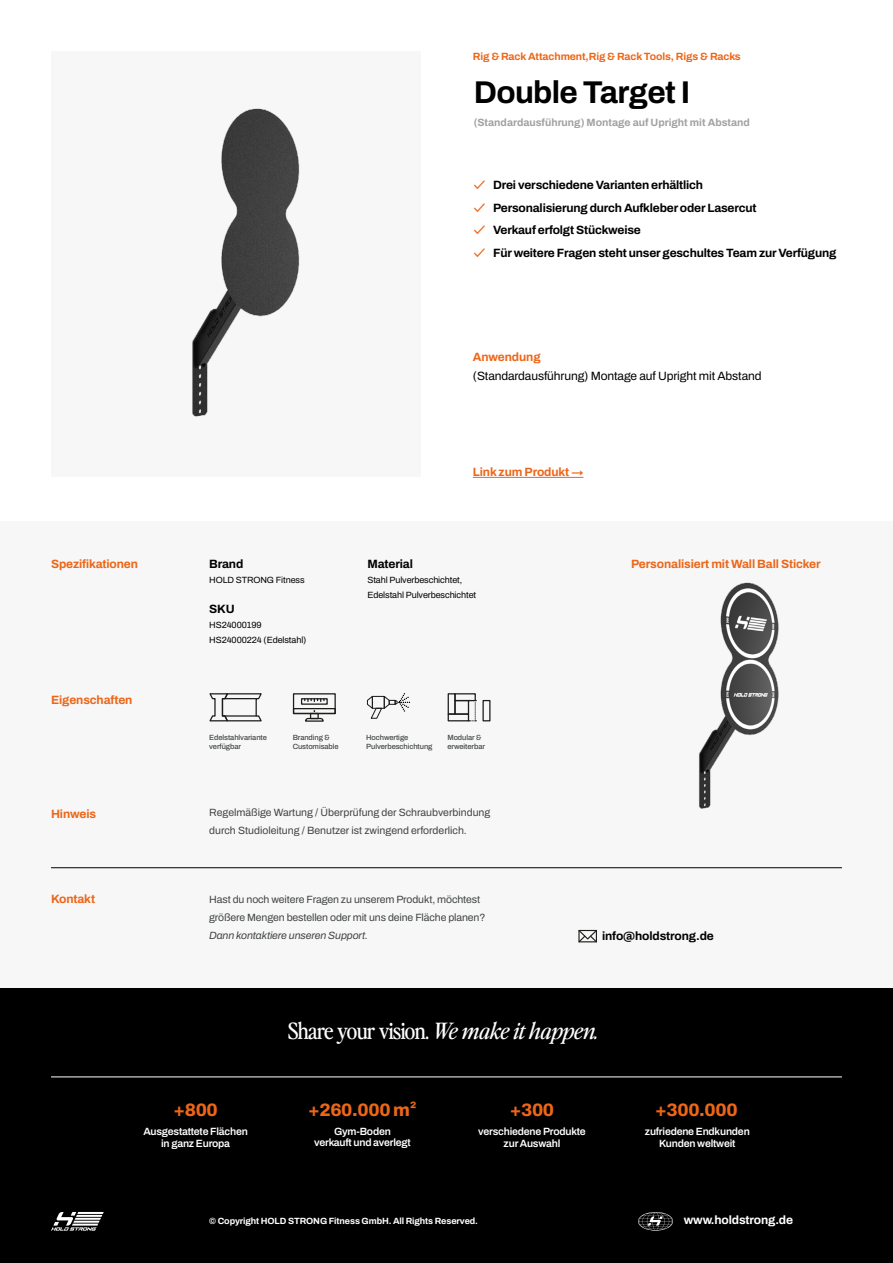
<style>
.page{position:relative;width:893px;height:1263px;background:#fff}
.page>*{position:absolute;margin:0;border:0;box-sizing:border-box;transform-origin:0 0}
.t1{font:700 31.5px "Archivo";letter-spacing:-.02em;color:#000}
.t2{font:22.5px "Perfectly Nineties";letter-spacing:-.03em;color:#fff}
.t3{font:800 18px "Archivo";letter-spacing:-.02em;color:#ec6618}
.t4{font:700 12px "Archivo";letter-spacing:-.015em;color:#000}
.t5{font:700 12px "Archivo";letter-spacing:-.01em;color:#ec6618}
.t6{font:12px "Archivo";letter-spacing:-.01em;color:#000}
.t7{font:700 12px "Archivo";letter-spacing:-.01em;color:#fff}
.t8{font:10.5px/18px "Archivo";letter-spacing:-.01em;color:#414445}
.t9{font:600 10.5px/12px "Archivo";letter-spacing:-.02em;color:#fff;text-align:center}
.t10{font:700 10.5px "Archivo";color:#a1a1a0}
.t11{font:700 10.5px "Archivo";letter-spacing:-.01em;color:#ec6618}
.t12{font:italic 10.5px "Archivo";letter-spacing:-.01em;color:#414445}
.t13{font:9px/15px "Archivo";letter-spacing:-.01em;color:#000}
.t14{font:700 9px "Archivo";letter-spacing:-.01em;color:#fff}
.t15{font:500 7.5px/9px "Archivo";letter-spacing:-.01em;color:#414445}
.s1{font-family:"Circular Std";font-weight:500;color:#ec6618}
.s2{font-style:italic}
</style>
<div class="page">
<img style="left:192px;top:108px;width:108px;height:309px">
<div style="left:0;top:522px;width:893px;height:697px;background:#f7f7f7"></div>
<div style="left:0;top:988px;width:893px;height:275px;background:#000"></div>
<svg style="left:51px;top:1212px;width:53px;height:18px"></svg>
<hr style="left:473px;top:477px;width:110px;height:1px;background:#ec6618">
<svg style="left:638px;top:1212px;width:35px;height:18px"></svg>
<svg style="left:578px;top:930px;width:19px;height:12px"></svg>
<hr style="left:51px;top:1077px;width:791px;height:1px;background:#fff">
<hr style="left:51px;top:867px;width:791px;height:1px;background:#000">
<div style="left:448px;top:693px;width:8px;height:22px;border:1px solid #1d1d1b"></div>
<div style="left:448px;top:713px;width:21px;height:8px;border:1px solid #1d1d1b"></div>
<div style="left:454px;top:693px;width:22px;height:8px;border:1px solid #1d1d1b"></div>
<div style="left:454px;top:700px;width:15px;height:15px;border:1px solid #1d1d1b"></div>
<div style="left:482px;top:700px;width:8px;height:21px;border:1px solid #1d1d1b"></div>
<svg style="left:468px;top:700px;width:8px;height:21px"></svg>
<svg style="left:367px;top:693px;width:43px;height:26px"></svg>
<div style="left:293px;top:708px;width:43px;height:6px;border:1px solid #1d1d1b"></div>
<div style="left:293px;top:693px;width:43px;height:21px;border:1px solid #1d1d1b"></div>
<div style="left:301px;top:698px;width:27px;height:7px;border:1px solid #1d1d1b"></div>
<svg style="left:304px;top:699px;width:21px;height:2px"></svg>
<svg style="left:304px;top:710px;width:20px;height:12px"></svg>
<svg style="left:209px;top:693px;width:53px;height:29px"></svg>
<hr style="left:225px;top:698px;width:31px;height:1px;background:#1d1d1b">
<hr style="left:225px;top:715px;width:31px;height:2px;background:#1d1d1b">
<img style="left:699px;top:582px;width:80px;height:227px">
<p class="t11" style="left:473px;top:49px;width:269px">Rig &amp; Rack Attachment,Rig &amp; Rack Tools, Rigs &amp; Racks</p>
<h1 class="t1" style="left:474px;top:69px;width:218px">Double Target I</h1>
<p class="t10" style="left:474px;top:115px;width:278px">(Standardausführung) Montage auf Upright mit Abstand</p>
<p class="t4" style="left:474px;top:176px;width:231px"><span class="s1">✓</span> Drei verschiedene Varianten erhältlich</p>
<p class="t4" style="left:474px;top:199px;width:284px"><span class="s1">✓</span> Personalisierung durch Aufkleber oder Lasercut</p>
<p class="t4" style="left:474px;top:221px;width:169px"><span class="s1">✓</span> Verkauf erfolgt Stückweise</p>
<p class="t4" style="left:474px;top:244px;width:364px"><span class="s1">✓</span> Für weitere Fragen steht unser geschultes Team zur Verfügung</p>
<p class="t5" style="left:473px;top:348px;width:69px">Anwendung</p>
<p class="t6" style="left:473px;top:367px;width:290px">(Standardausführung) Montage auf Upright mit Abstand</p>
<p class="t5" style="left:473px;top:462px;width:112px">Link zum Produkt →</p>
<p class="t5" style="left:51px;top:555px;width:89px">Spezifikationen</p>
<p class="t5" style="left:631px;top:555px;width:191px">Personalisiert mit Wall Ball Sticker</p>
<p class="t4" style="left:367px;top:555px;width:47px">Material</p>
<p class="t13" style="left:367px;top:572px;width:110px">Stahl Pulverbeschichtet,<br>Edelstahl Pulverbeschichtet</p>
<p class="t4" style="left:209px;top:555px;width:36px">Brand</p>
<p class="t13" style="left:209px;top:572px;width:97px">HOLD STRONG Fitness</p>
<p class="t4" style="left:209px;top:600px;width:27px">SKU</p>
<p class="t13" style="left:209px;top:617px;width:99px">HS24000199<br>HS24000224 (Edelstahl)</p>
<p class="t5" style="left:51px;top:690px;width:83px">Eigenschaften</p>
<p class="t15" style="left:209px;top:732px;width:59px">Edelstahlvariante verfügbar</p>
<p class="t15" style="left:293px;top:732px;width:48px">Branding &amp;<br>Customisable</p>
<p class="t15" style="left:366px;top:732px;width:68px">Hochwertige<br>Pulverbeschichtung</p>
<p class="t15" style="left:447px;top:732px;width:39px">Modular &amp; erweiterbar</p>
<p class="t5" style="left:51px;top:805px;width:47px">Hinweis</p>
<p class="t8" style="left:209px;top:804px;width:283px">Regelmäßige Wartung / Überprüfung der Schraubverbindung durch Studioleitung / Benutzer ist zwingend erforderlich.</p>
<p class="t5" style="left:51px;top:889px;width:46px">Kontakt</p>
<p class="t8" style="left:209px;top:890px;width:278px">Hast du noch weitere Fragen zu unserem Produkt, möchtest größere Mengen bestellen oder mit uns deine Fläche planen?</p>
<p class="t12" style="left:209px;top:928px;width:160px">Dann kontaktiere unseren Support.</p>
<p class="t4" style="left:602px;top:927px;width:113px">info@holdstrong.de</p>
<h2 class="t2" style="left:288px;top:1015px;width:312px">Share your vision. <span class="s2">We make it happen.</span></h2>
<h3 class="t3" style="left:173px;top:1096px;width:46px">+800</h3>
<h3 class="t3" style="left:308px;top:1096px;width:110px">+260.000 m²</h3>
<h3 class="t3" style="left:510px;top:1096px;width:46px">+300</h3>
<h3 class="t3" style="left:655px;top:1096px;width:84px">+300.000</h3>
<p class="t9" style="left:143px;top:1125px;width:106px">Ausgestattete Flächen in ganz Europa</p>
<p class="t9" style="left:314px;top:1126px;width:98px;line-height:10.9px">Gym-Boden verkauft und averlegt</p>
<p class="t9" style="left:478px;top:1125px;width:109px">verschiedene Produkte zur Auswahl</p>
<p class="t9" style="left:645px;top:1125px;width:106px">zufriedene Endkunden<br>Kunden weltweit</p>
<p class="t14" style="left:209px;top:1214px;width:270px">© Copyright HOLD STRONG Fitness GmbH. All Rights Reserved.</p>
<p class="t7" style="left:684px;top:1211px;width:111px">www.holdstrong.de</p>
</div>
